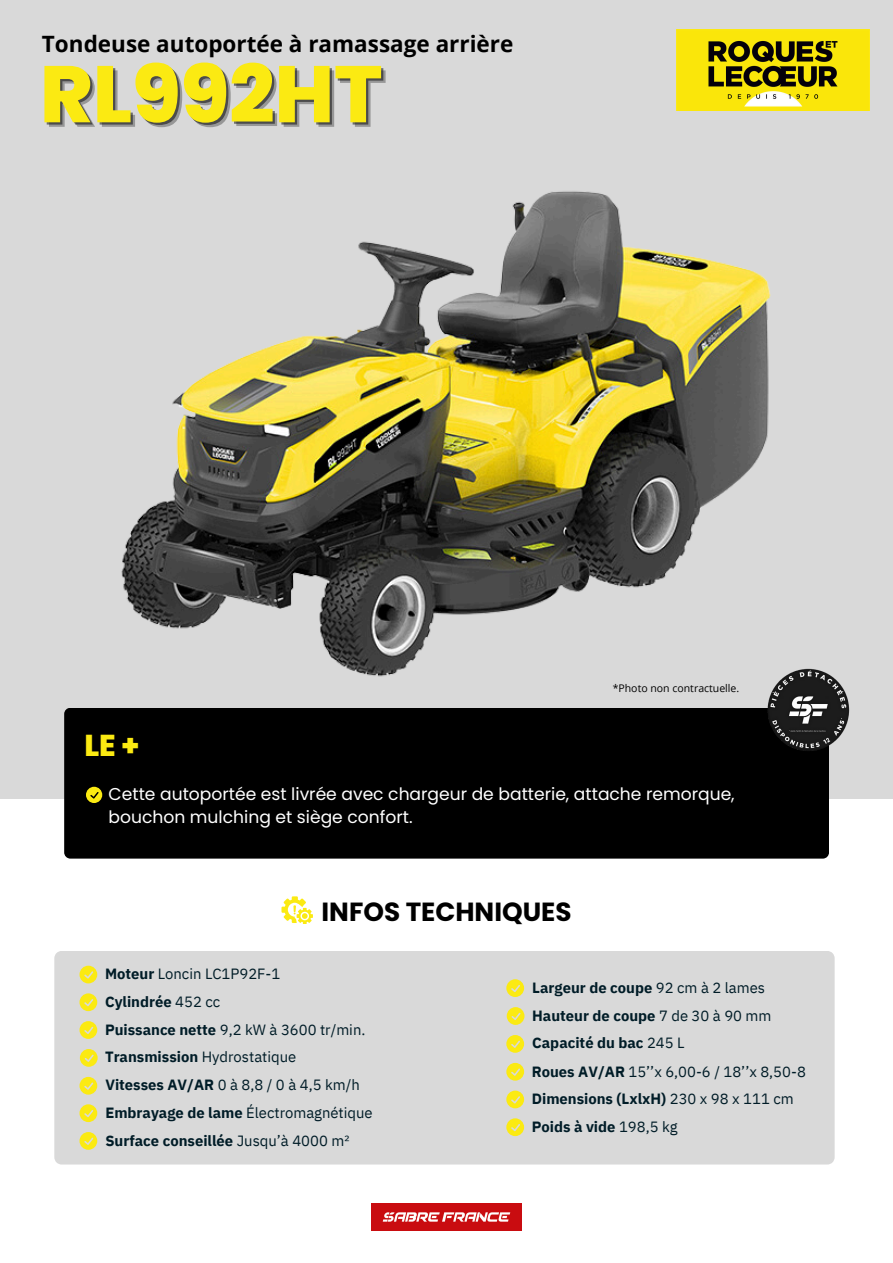
<style>
.page{position:relative;width:893px;height:1263px;background:#fff}
.page>*{position:absolute;margin:0;border:0;box-sizing:border-box;transform-origin:0 0}
.t1{font:800 80.03px "Poppins";color:#fbea12}
.t2{font:800 30.15px "Poppins";color:#fbea12}
.t3{font:700 26.25px "Poppins";color:#000}
.t4{font:700 22.5px "Open Sans";color:#000}
.t5{font:17.1px/23.4px "Poppins";color:#fff}
.t6{font:14.85px "IBM Plex Sans";color:#001c27}
.t7{font:700 14.85px "IBM Plex Sans";color:#001c27}
.t8{font:10.5px "Open Sans";color:#000}
.s1{font-weight:700}
.s2{font-weight:400}
</style>
<div class="page">
<div style="left:0;top:0;width:893px;height:799px;background:#d9d9d9"></div>
<div style="left:54px;top:951px;width:780px;height:213px;background:#d9d9d9"></div>
<img style="left:371px;top:1203px;width:151px;height:28px">
<img style="left:676px;top:29px;width:193px;height:82px">
<svg style="left:281px;top:896px;width:32px;height:28px"></svg>
<svg style="left:79px;top:966px;width:18px;height:17px"></svg>
<svg style="left:79px;top:993px;width:18px;height:18px"></svg>
<svg style="left:79px;top:1021px;width:18px;height:18px"></svg>
<svg style="left:80px;top:1049px;width:18px;height:18px"></svg>
<svg style="left:79px;top:1077px;width:18px;height:17px"></svg>
<svg style="left:79px;top:1104px;width:18px;height:18px"></svg>
<svg style="left:79px;top:1132px;width:18px;height:18px"></svg>
<svg style="left:506px;top:979px;width:18px;height:18px"></svg>
<svg style="left:507px;top:1007px;width:17px;height:18px"></svg>
<svg style="left:506px;top:1035px;width:18px;height:18px"></svg>
<svg style="left:506px;top:1063px;width:18px;height:17px"></svg>
<svg style="left:506px;top:1090px;width:18px;height:18px"></svg>
<svg style="left:506px;top:1118px;width:18px;height:18px"></svg>
<div style="left:64px;top:708px;width:765px;height:150px;background:#000;border-radius:6px"></div>
<svg style="left:86px;top:787px;width:16px;height:16px"></svg>
<img style="left:799px;top:668px;width:51px;height:83px">
<img style="left:121px;top:55px;width:678px;height:695px">
<p class="t4" style="left:42px;top:28px;width:473px">Tondeuse autoportée à ramassage arrière</p>
<h2 class="t1" style="left:40px;top:38px;width:344px">RL992HT</h2>
<p class="t8" style="left:613px;top:681px;width:128px">*Photo non contractuelle.</p>
<p class="t2" style="left:84px;top:724px;width:56px">LE+</p>
<p class="t5" style="left:109px;top:782px;width:627px">Cette autoportée est livrée avec chargeur de batterie, attache remorque, bouchon mulching et siège confort.</p>
<h1 class="t3" style="left:321px;top:893px;width:252px">INFOS TECHNIQUES</h1>
<h5 class="t6" style="left:105px;top:964px;width:177px"><span class="s1">Moteur</span> Loncin LC1P92F-1</h5>
<h3 class="t7" style="left:105px;top:992px;width:117px">Cylindrée <span class="s2">452 cc</span></h3>
<p class="t6" style="left:105px;top:1019px;width:262px"><span class="s1">Puissance nette</span> 9,2 kW à 3600 tr/min.</p>
<p class="t6" style="left:105px;top:1047px;width:193px"><span class="s1">Transmission</span> Hydrostatique</p>
<p class="t6" style="left:105px;top:1075px;width:256px"><span class="s1">Vitesses AV/AR</span> 0 à 8,8 / 0 à 4,5 km/h</p>
<p class="t6" style="left:105px;top:1103px;width:269px"><span class="s1">Embrayage de lame</span> Électromagnétique</p>
<p class="t7" style="left:105px;top:1130px;width:245px">Surface conseillée <span class="s2">Jusqu’à 4000 m²</span></p>
<p class="t7" style="left:532px;top:977px;width:234px">Largeur de coupe <span class="s2">92 cm à 2 lames</span></p>
<p class="t7" style="left:532px;top:1005px;width:241px">Hauteur de coupe <span class="s2">7 de 30 à 90 mm</span></p>
<p class="t7" style="left:532px;top:1033px;width:154px">Capacité du bac <span class="s2">245 L</span></p>
<p class="t6" style="left:532px;top:1061px;width:275px"><span class="s1">Roues AV/AR</span> 15’’x 6,00-6 / 18’’x 8,50-8</p>
<p class="t7" style="left:532px;top:1089px;width:263px">Dimensions (LxlxH) <span class="s2">230 x 98 x 111 cm</span></p>
<p class="t7" style="left:532px;top:1117px;width:147px">Poids à vide <span class="s2">198,5 kg</span></p>
</div>
